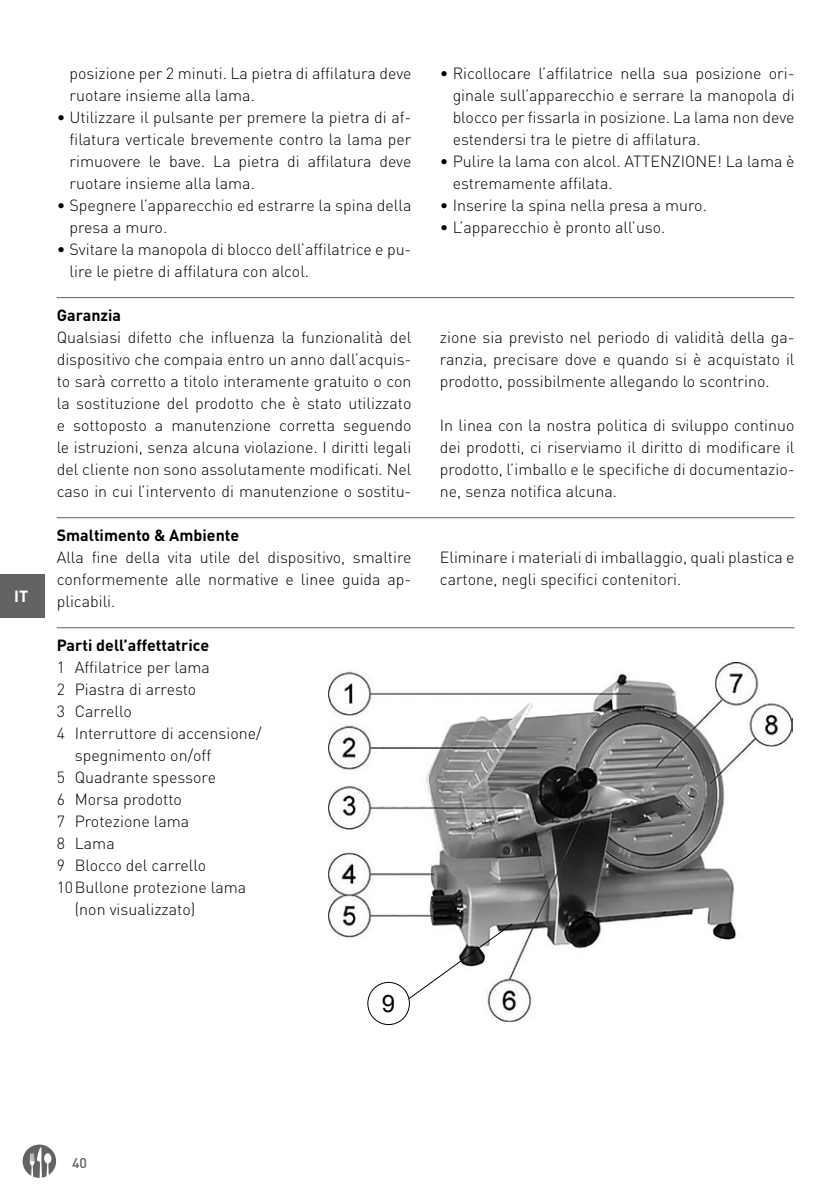
<style>
.page{position:relative;width:840px;height:1191px;background:#fff}
.page>*{position:absolute;margin:0;border:0;box-sizing:border-box;transform-origin:0 0}
.t1{font:24px "Arial";color:#000}
.t2{font:300 16px/22px "DIN Pro";color:#000;text-align:justify}
.t3{font:700 16px "DIN Pro";color:#000}
.t4{font:700 16px "DIN Pro";color:#fff}
.t5{font:500 14px "DIN Pro";color:#636362}
</style>
<div class="page">
<svg style="left:23px;top:1144px;width:33px;height:33px"></svg>
<div style="left:0;top:574px;width:44px;height:43px;background:#636362"></div>
<hr style="left:57px;top:297px;width:737px;height:1px;background:#636362">
<hr style="left:57px;top:517px;width:737px;height:1px;background:#636362">
<hr style="left:57px;top:627px;width:737px;height:1px;background:#636362">
<img style="left:329px;top:663px;width:463px;height:358px">
<svg style="left:407px;top:922px;width:106px;height:78px"></svg>
<div style="left:367px;top:982px;width:42px;height:43px;border:1px solid #000;border-radius:50%"></div>
<p class="t4" style="left:14px;top:583px;width:16px">IT</p>
<p class="t2" style="left:70px;top:61px;width:343px">posizione per 2 minuti. La pietra di affilatura deve ruotare insieme alla lama.</p>
<p class="t2" style="left:70px;top:105px;width:343px;text-indent:-13px">• Utilizzare il pulsante per premere la pietra di af&shy;filatura verticale brevemente contro la lama per rimuovere le bave. La pietra di affilatura deve ruotare insieme alla lama.</p>
<p class="t2" style="left:70px;top:193px;width:343px;text-indent:-13px">• Spegnere l’apparecchio ed estrarre la spina della presa a muro.</p>
<p class="t2" style="left:70px;top:237px;width:343px;text-indent:-13px">• Svitare la manopola di blocco dell’affilatrice e pu&shy;lire le pietre di affilatura con alcol.</p>
<p class="t2" style="left:452px;top:61px;width:343px;text-indent:-13px">• Ricollocare l’affilatrice nella sua posizione ori&shy;ginale sull’apparecchio e serrare la manopola di blocco per fissarla in posizione. La lama non deve estendersi tra le pietre di affilatura.</p>
<p class="t2" style="left:452px;top:149px;width:343px;text-indent:-13px">• Pulire la lama con alcol. ATTENZIONE! La lama è estremamente affilata.</p>
<p class="t2" style="left:439px;top:193px;width:268px">• Inserire la spina nella presa a muro.</p>
<p class="t2" style="left:439px;top:215px;width:227px">• L’apparecchio è pronto all’uso.</p>
<p class="t3" style="left:57px;top:302px;width:66px">Garanzia</p>
<p class="t2" style="left:57px;top:325px;width:356px">Qualsiasi difetto che influenza la funzionalità del dispositivo che compaia entro un anno dall’acquis&shy;to sarà corretto a titolo interamente gratuito o con la sostituzione del prodotto che è stato utilizzato e sottoposto a manutenzione corretta seguendo le istruzioni, senza alcuna violazione. I diritti legali del cliente non sono assolutamente modificati. Nel caso in cui l’intervento di manutenzione o sostitu-</p>
<p class="t2" style="left:439px;top:325px;width:356px">zione sia previsto nel periodo di validità della ga&shy;ranzia, precisare dove e quando si è acquistato il prodotto, possibilmente allegando lo scontrino.</p>
<p class="t2" style="left:439px;top:413px;width:356px">In linea con la nostra politica di sviluppo continuo dei prodotti, ci riserviamo il diritto di modificare il prodotto, l’imballo e le specifiche di documentazio&shy;ne, senza notifica alcuna.</p>
<p class="t3" style="left:57px;top:522px;width:184px">Smaltimento &amp; Ambiente</p>
<p class="t2" style="left:57px;top:545px;width:356px">Alla fine della vita utile del dispositivo, smaltire conformemente alle normative e linee guida ap&shy;plicabili.</p>
<p class="t2" style="left:439px;top:545px;width:356px">Eliminare i materiali di imballaggio, quali plastica e cartone, negli specifici contenitori.</p>
<p class="t3" style="left:57px;top:632px;width:154px">Parti dell’affettatrice</p>
<p class="t2" style="left:57px;top:655px;width:154px">1 Affilatrice per lama</p>
<p class="t2" style="left:57px;top:677px;width:141px">2 Piastra di arresto</p>
<p class="t2" style="left:57px;top:699px;width:76px">3 Carrello</p>
<p class="t2" style="left:57px;top:721px;width:206px">4 Interruttore di accensione/</p>
<p class="t2" style="left:75px;top:743px;width:138px">spegnimento on/off</p>
<p class="t2" style="left:57px;top:765px;width:161px">5 Quadrante spessore</p>
<p class="t2" style="left:57px;top:787px;width:127px">6 Morsa prodotto</p>
<p class="t2" style="left:57px;top:809px;width:134px">7 Protezione lama</p>
<p class="t2" style="left:57px;top:831px;width:59px">8 Lama</p>
<p class="t2" style="left:57px;top:853px;width:151px">9 Blocco del carrello</p>
<p class="t2" style="left:57px;top:875px;width:191px">10Bullone protezione lama</p>
<p class="t2" style="left:75px;top:897px;width:122px">(non visualizzato)</p>
<h1 class="t1" style="left:382px;top:988px;width:15px">9</h1>
<p class="t5" style="left:72px;top:1151px;width:16px">40</p>
</div>
